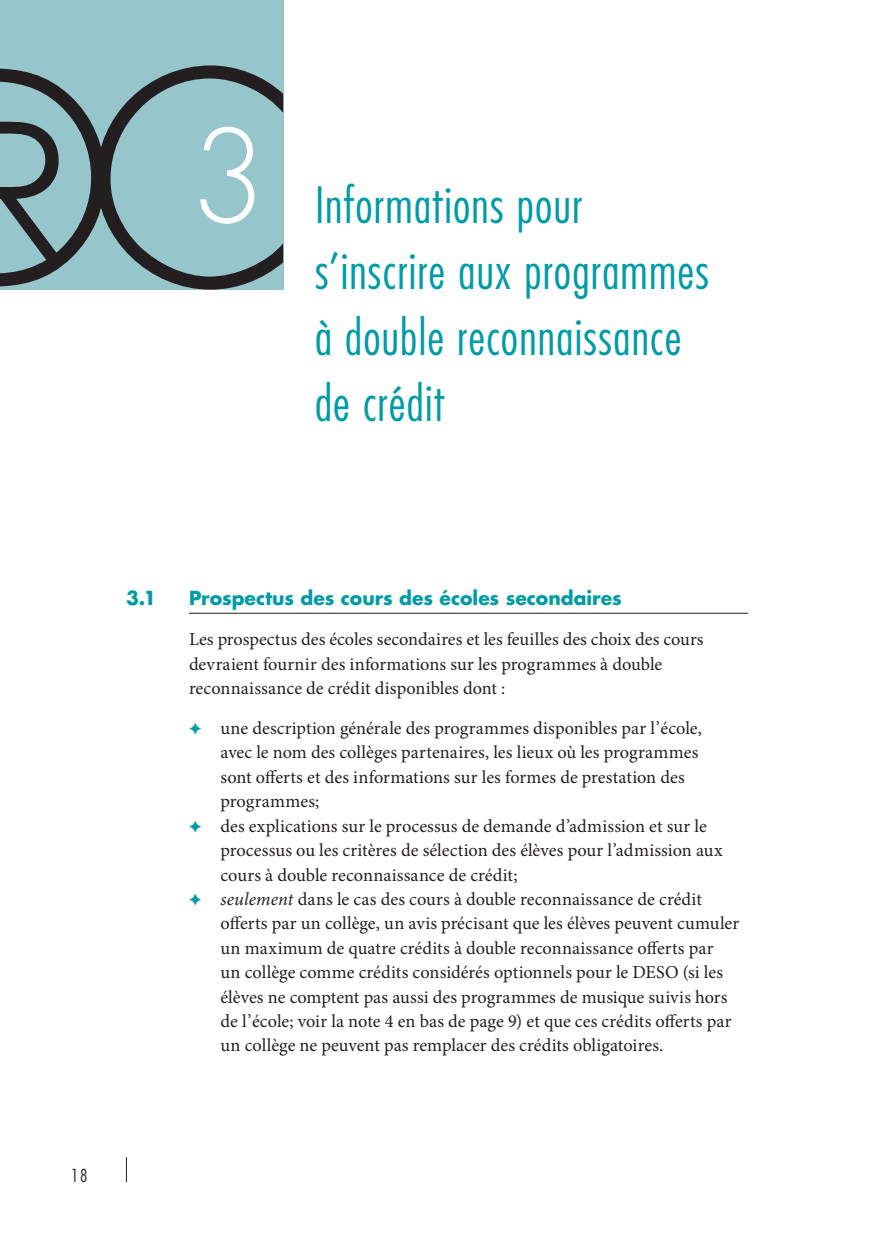
<style>
.page{position:relative;width:882px;height:1260px;background:#fff}
.page>*{position:absolute;margin:0;border:0;box-sizing:border-box;transform-origin:0 0}
.head_1{font:300 125.48px "Futura";color:#fff}
.head_1-2{font:300 condensed 48.82px/66.3px "Futura";letter-spacing:.025em;color:#009ba7}
.head_2{font:700 18.9px "Futura";color:#009ba7}
.t1{font:18.38px/24.3px "Minion Pro";color:#231f20}
.t2{font:300 condensed 17.5px "Futura";color:#231f20}
.s1{color:#009ba7}
.s2{font-style:italic}
</style>
<div class="page">
<svg style="left:126px;top:1157px;width:1px;height:25px"></svg>
<div style="left:0;top:0;width:283px;height:289px;background:#96c6cc"></div>
<svg style="left:0;top:65px;width:283px;height:225px"></svg>
<hr style="left:189px;top:613px;width:559px;height:1px;background:#231f20">
<p class="head_1" style="left:189px;top:96px;width:79px">3</p>
<p class="head_1-2" style="left:315px;top:171px;width:396px">Informations pour s’inscrire aux programmes à double reconnaissance de crédit</p>
<p class="head_2" style="left:126px;top:585px;width:32px">3.1</p>
<p class="head_2" style="left:189px;top:585px;width:434px">Prospectus des cours des écoles secondaires</p>
<p class="t1" style="left:189px;top:627px;width:516px">Les prospectus des écoles secondaires et les feuilles des choix des cours devraient fournir des informations sur les programmes à double reconnaissance de crédit disponibles dont :</p>
<p class="t1" style="left:220px;top:716px;width:483px;text-indent:-32px"><span class="s1">✦</span> une description générale des programmes disponibles par l’école, avec le nom des collèges partenaires, les lieux où les programmes sont offerts et des informations sur les formes de prestation des programmes;</p>
<p class="t1" style="left:220px;top:814px;width:504px;text-indent:-32px"><span class="s1">✦</span> des explications sur le processus de demande d’admission et sur le processus ou les critères de sélection des élèves pour l’admission aux cours à double reconnaissance de crédit;</p>
<p class="t1" style="left:220px;top:887px;width:520px;text-indent:-32px"><span class="s1">✦</span> <span class="s2">seulement</span> dans le cas des cours à double reconnaissance de crédit offerts par un collège, un avis précisant que les élèves peuvent cumuler un maximum de quatre crédits à double reconnaissance offerts par<br>un collège comme crédits considérés optionnels pour le DESO (si les élèves ne comptent pas aussi des programmes de musique suivis hors de l’école; voir la note 4 en bas de page 9) et que ces crédits offerts par un collège ne peuvent pas remplacer des crédits obligatoires.</p>
<p class="t2" style="left:71px;top:1164px;width:18px">18</p>
</div>
